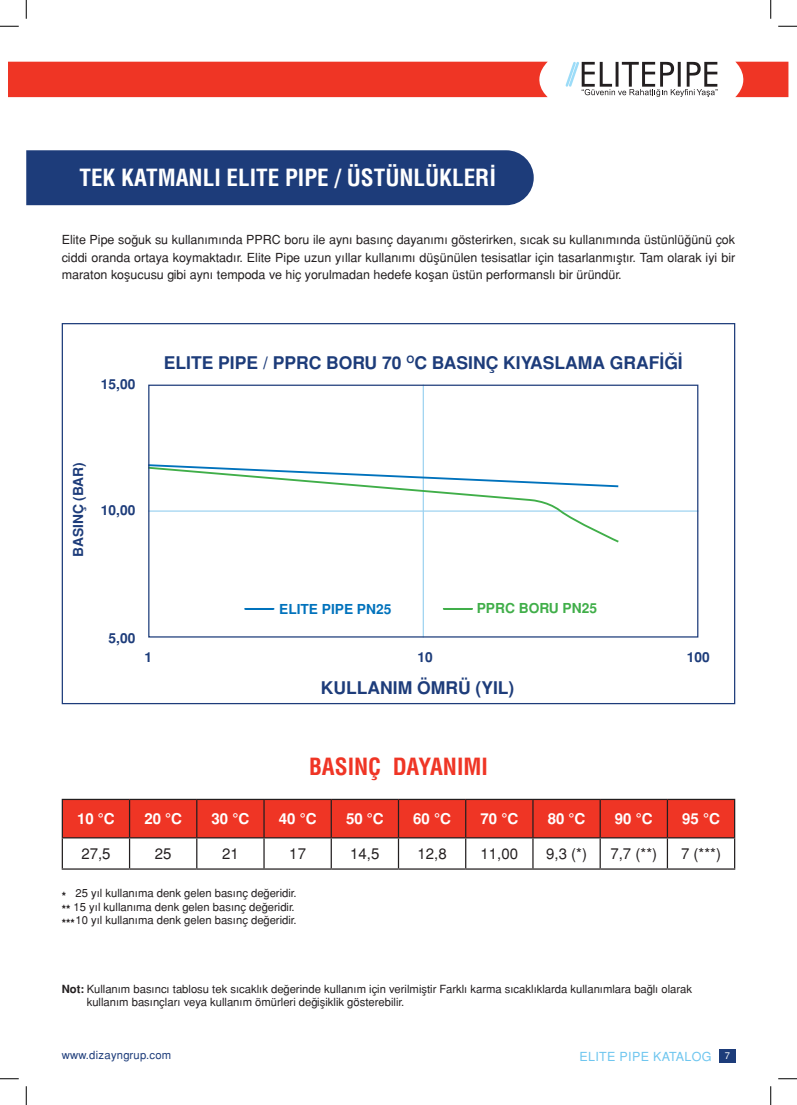
<style>
.page{position:relative;width:797px;height:1105px;background:#fff}
.page>*{position:absolute;margin:0;border:0;box-sizing:border-box;transform-origin:0 0}
.t1{font:23.12px "Helvetica Cond Bold Tr";color:#fff}
.t2{font:23.12px "Helvetica Cond Bold Tr";color:#ef3525}
.t3{font:700 17.5px "Helvetica Tr";color:#1d3c7a}
.t4{font:15px "Helvetica Normal Tr";color:#231f20}
.t5{font:700 15px "Helvetica Tr";color:#fff}
.t6{font:700 13.75px "Helvetica Tr";color:#1d3c7a}
.t7{font:700 13.75px "Helvetica Tr";color:#0072bc}
.t8{font:700 13.75px "Helvetica Tr";color:#40ae49}
.t9{font:12.5px/17.5px "Helvetica Normal Tr";color:#231f20;text-align:justify}
.t10{font:12.5px "Helvetica Normal Tr";letter-spacing:.025em;color:#6fc6ef}
.t11{font:11.25px/13.5px "Helvetica Normal Tr";color:#231f20}
.t12{font:11.25px "Helvetica Normal Tr";letter-spacing:.025em;color:#1d3c7a}
.s1{font-family:"Helvetica Tr";font-weight:700}
</style>
<div class="page">
<div style="left:719px;top:1049px;width:16px;height:14px;background:#1d3c7a"></div>
<svg style="left:735px;top:62px;width:53px;height:35px;background:#f04a3c"></svg>
<svg style="left:565px;top:62px;width:152px;height:35px"></svg>
<div style="left:9px;top:62px;width:538px;height:35px;background:#ef3525"></div>
<div style="left:26px;top:150px;width:507px;height:55px;background:#1d3c7a"></div>
<div style="left:62px;top:799px;width:673px;height:39px;background:#ef3525"></div>
<hr style="left:62px;top:799px;width:68px;height:1px;background:#231f20">
<hr style="left:62px;top:800px;width:1px;height:37px;background:#231f20">
<hr style="left:130px;top:799px;width:67px;height:1px;background:#231f20">
<hr style="left:129px;top:800px;width:1px;height:37px;background:#231f20">
<hr style="left:197px;top:799px;width:67px;height:1px;background:#231f20">
<hr style="left:196px;top:800px;width:1px;height:37px;background:#231f20">
<hr style="left:264px;top:799px;width:67px;height:1px;background:#231f20">
<hr style="left:263px;top:800px;width:2px;height:37px;background:#231f20">
<hr style="left:331px;top:799px;width:67px;height:1px;background:#231f20">
<hr style="left:330px;top:800px;width:2px;height:37px;background:#231f20">
<hr style="left:398px;top:799px;width:67px;height:1px;background:#231f20">
<hr style="left:398px;top:800px;width:1px;height:37px;background:#231f20">
<hr style="left:465px;top:799px;width:68px;height:1px;background:#231f20">
<hr style="left:465px;top:800px;width:1px;height:37px;background:#231f20">
<hr style="left:533px;top:799px;width:67px;height:1px;background:#231f20">
<hr style="left:532px;top:800px;width:1px;height:37px;background:#231f20">
<hr style="left:600px;top:799px;width:67px;height:1px;background:#231f20">
<hr style="left:599px;top:800px;width:2px;height:37px;background:#231f20">
<hr style="left:667px;top:799px;width:68px;height:1px;background:#231f20">
<hr style="left:666px;top:800px;width:2px;height:37px;background:#231f20">
<hr style="left:734px;top:800px;width:1px;height:37px;background:#231f20">
<hr style="left:62px;top:837px;width:68px;height:1px;background:#231f20">
<hr style="left:62px;top:838px;width:1px;height:30px;background:#231f20">
<hr style="left:130px;top:837px;width:67px;height:1px;background:#231f20">
<hr style="left:129px;top:838px;width:1px;height:30px;background:#231f20">
<hr style="left:197px;top:837px;width:67px;height:1px;background:#231f20">
<hr style="left:196px;top:838px;width:1px;height:30px;background:#231f20">
<hr style="left:264px;top:837px;width:67px;height:1px;background:#231f20">
<hr style="left:263px;top:838px;width:2px;height:30px;background:#231f20">
<hr style="left:331px;top:837px;width:67px;height:1px;background:#231f20">
<hr style="left:330px;top:838px;width:2px;height:30px;background:#231f20">
<hr style="left:398px;top:837px;width:67px;height:1px;background:#231f20">
<hr style="left:398px;top:838px;width:1px;height:30px;background:#231f20">
<hr style="left:465px;top:837px;width:68px;height:1px;background:#231f20">
<hr style="left:465px;top:838px;width:1px;height:30px;background:#231f20">
<hr style="left:533px;top:837px;width:67px;height:1px;background:#231f20">
<hr style="left:532px;top:838px;width:1px;height:30px;background:#231f20">
<hr style="left:600px;top:837px;width:67px;height:1px;background:#231f20">
<hr style="left:599px;top:838px;width:2px;height:30px;background:#231f20">
<hr style="left:667px;top:837px;width:68px;height:1px;background:#231f20">
<hr style="left:666px;top:838px;width:2px;height:30px;background:#231f20">
<hr style="left:734px;top:838px;width:1px;height:30px;background:#231f20">
<hr style="left:62px;top:868px;width:68px;height:2px;background:#231f20">
<hr style="left:130px;top:868px;width:67px;height:2px;background:#231f20">
<hr style="left:197px;top:868px;width:67px;height:2px;background:#231f20">
<hr style="left:264px;top:868px;width:67px;height:2px;background:#231f20">
<hr style="left:331px;top:868px;width:67px;height:2px;background:#231f20">
<hr style="left:398px;top:868px;width:67px;height:2px;background:#231f20">
<hr style="left:465px;top:868px;width:68px;height:2px;background:#231f20">
<hr style="left:533px;top:868px;width:67px;height:2px;background:#231f20">
<hr style="left:600px;top:868px;width:67px;height:2px;background:#231f20">
<hr style="left:667px;top:868px;width:68px;height:2px;background:#231f20">
<div style="left:62px;top:323px;width:673px;height:381px;background:#fff;border:1px solid #1d3c7a"></div>
<hr style="left:422px;top:385px;width:2px;height:252px;background:#9ed3f1">
<hr style="left:148px;top:510px;width:550px;height:2px;background:#9ed3f1">
<svg style="left:150px;top:463px;width:273px;height:3px"></svg>
<svg style="left:150px;top:466px;width:470px;height:77px"></svg>
<div style="left:148px;top:385px;width:550px;height:253px;border:1px solid #1d3c7a"></div>
<svg style="left:244px;top:608px;width:31px;height:2px"></svg>
<svg style="left:442px;top:608px;width:31px;height:2px"></svg>
<svg style="left:0;top:25px;width:19px;height:2px"></svg>
<svg style="left:778px;top:25px;width:19px;height:2px"></svg>
<svg style="left:0;top:1078px;width:19px;height:1px"></svg>
<svg style="left:778px;top:1078px;width:19px;height:1px"></svg>
<svg style="left:25px;top:0;width:2px;height:19px"></svg>
<svg style="left:25px;top:1086px;width:2px;height:19px"></svg>
<svg style="left:770px;top:0;width:1px;height:19px"></svg>
<svg style="left:770px;top:1086px;width:1px;height:19px"></svg>
<h1 class="t1" style="left:79px;top:164px;width:418px">TEK KATMANLI ELITE PIPE / ÜSTÜNLÜKLERİ</h1>
<p class="t9" style="left:62px;top:231px;width:675px">Elite Pipe soğuk su kullanımında PPRC boru ile aynı basınç dayanımı gösterirken, sıcak su kullanımında üstünlüğünü çok ciddi oranda ortaya koymaktadır. Elite Pipe uzun yıllar kullanımı düşünülen tesisatlar için tasarlanmıştır. Tam olarak iyi bir maraton koşucusu gibi aynı tempoda ve hiç yorulmadan hedefe koşan üstün performanslı bir üründür.</p>
<p class="t6" style="left:101px;top:376px;width:36px">15,00</p>
<h2 class="t3" style="left:164px;top:352px;width:520px">ELITE PIPE / PPRC BORU 70 <sup>O</sup>C BASINÇ KIYASLAMA GRAFİĞİ</h2>
<p class="t6" style="left:70px;top:557px;width:96px;rotate:-90deg">BASINÇ (BAR)</p>
<p class="t6" style="left:101px;top:501px;width:36px">10,00</p>
<p class="t6" style="left:109px;top:629px;width:28px">5,00</p>
<p class="t7" style="left:279px;top:601px;width:114px">ELITE PIPE PN25</p>
<p class="t8" style="left:476px;top:600px;width:122px">PPRC BORU PN25</p>
<p class="t6" style="left:144px;top:649px;width:9px">1</p>
<p class="t6" style="left:417px;top:649px;width:17px">10</p>
<p class="t6" style="left:687px;top:649px;width:24px">100</p>
<h2 class="t3" style="left:321px;top:677px;width:195px">KULLANIM ÖMRÜ (YIL)</h2>
<h1 class="t2" style="left:309px;top:753px;width:180px">BASINÇ DAYANIMI</h1>
<h3 class="t5" style="left:77px;top:810px;width:39px">10 °C</h3>
<h3 class="t5" style="left:144px;top:810px;width:39px">20 °C</h3>
<h3 class="t5" style="left:211px;top:810px;width:39px">30 °C</h3>
<h3 class="t5" style="left:279px;top:810px;width:39px">40 °C</h3>
<h3 class="t5" style="left:346px;top:810px;width:39px">50 °C</h3>
<h3 class="t5" style="left:413px;top:810px;width:39px">60 °C</h3>
<h3 class="t5" style="left:480px;top:810px;width:39px">70 °C</h3>
<h3 class="t5" style="left:547px;top:810px;width:39px">80 °C</h3>
<h3 class="t5" style="left:615px;top:810px;width:39px">90 °C</h3>
<h3 class="t5" style="left:682px;top:810px;width:39px">95 °C</h3>
<h3 class="t4" style="left:81px;top:845px;width:31px">27,5</h3>
<h3 class="t4" style="left:155px;top:845px;width:18px">25</h3>
<h3 class="t4" style="left:222px;top:845px;width:18px">21</h3>
<h3 class="t4" style="left:289px;top:845px;width:18px">17</h3>
<h3 class="t4" style="left:350px;top:845px;width:31px">14,5</h3>
<h3 class="t4" style="left:417px;top:845px;width:31px">12,8</h3>
<h3 class="t4" style="left:480px;top:845px;width:39px">11,00</h3>
<h3 class="t4" style="left:546px;top:845px;width:42px">9,3 (*)</h3>
<h3 class="t4" style="left:610px;top:845px;width:48px">7,7 (**)</h3>
<h3 class="t4" style="left:681px;top:845px;width:42px">7 (***)</h3>
<p class="t11" style="left:62px;top:887px;width:236px"><span class="s1">*</span> 25 yıl kullanıma denk gelen basınç değeridir. <span class="s1">**</span> 15 yıl kullanıma denk gelen basınç değeridir. <span class="s1">***</span>10 yıl kullanıma denk gelen basınç değeridir.</p>
<p class="t11" style="left:87px;top:982px;width:607px;text-indent:-25px"><span class="s1">Not:</span> Kullanım basıncı tablosu tek sıcaklık değerinde kullanım için verilmiştir Farklı karma sıcaklıklarda kullanımlara bağlı olarak kullanım basınçları veya kullanım ömürleri değişiklik gösterebilir.</p>
<p class="t12" style="left:62px;top:1048px;width:111px">www.dizayngrup.com</p>
<p class="t10" style="left:579px;top:1049px;width:152px">ELITE PIPE KATALOG <sup>7</sup></p>
</div>
